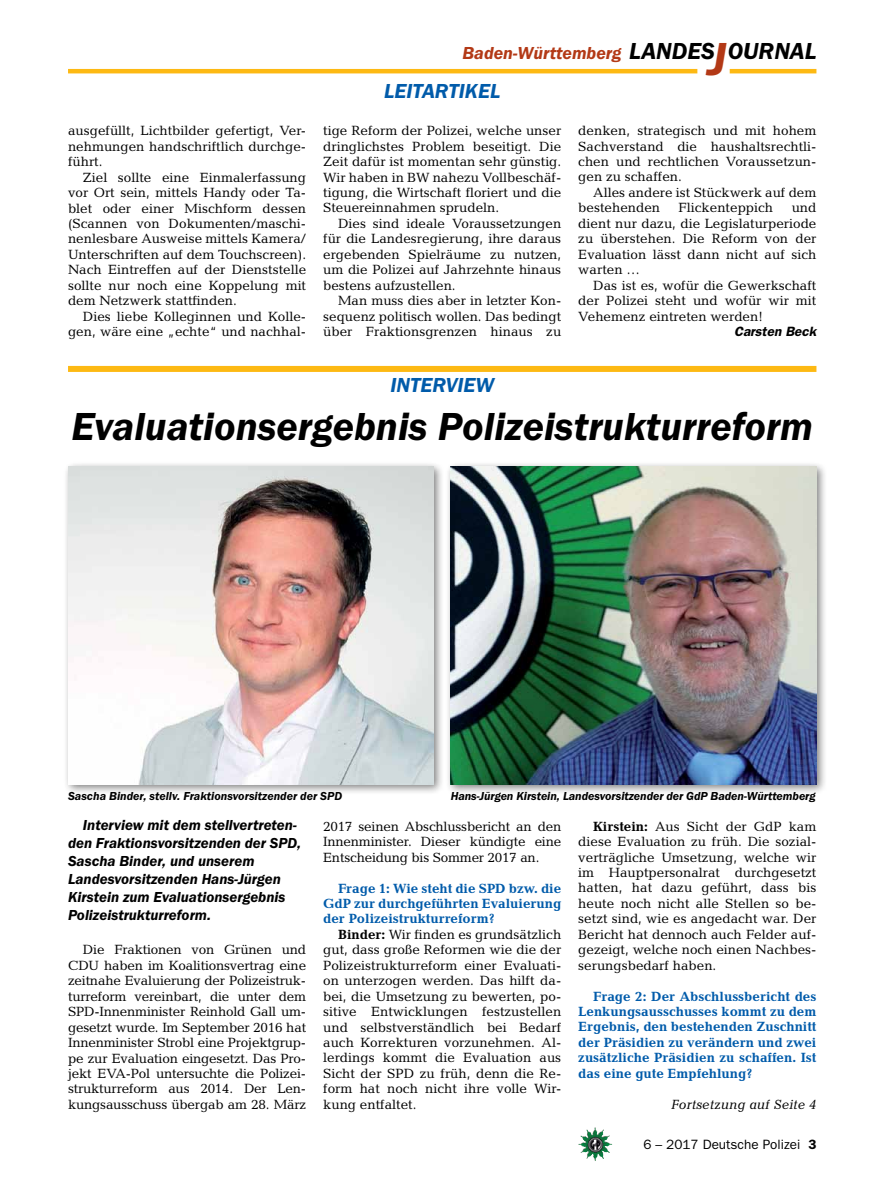
<style>
.page{position:relative;width:893px;height:1191px;background:#fff}
.page>*{position:absolute;margin:0;border:0;box-sizing:border-box;transform-origin:0 0}
.t1{font:italic 600 40.5px "Franklin Gothic Itc T";color:#000}
.t2{font:italic 600 24px "Franklin Gothic Itc T";color:#000}
.t3{font:italic 600 21px "Franklin Gothic Itc T";color:#005baa}
.t4{font:italic 600 18px "Franklin Gothic Itc T";color:#b33916}
.t5{font:italic 600 15px/18px "Franklin Gothic Itc T";color:#000}
.t6{font:13.5px/15.5px "Candida";color:#000;text-align:justify}
.t7{font:700 13.5px/15.5px "Candida";color:#005baa;text-align:justify}
.t8{font:13.5px "Franklin Gothic";color:#000}
.t9{font:italic 13.5px "Candida";color:#000}
.t10{font:italic 600 13.5px "Franklin Gothic";color:#000}
.t11{font:italic 600 12px "Franklin Gothic Itc T";letter-spacing:-.005em;color:#000}
.s1{font-size:48px;color:#b33916}
.s2{font-weight:700}
.s3{font-weight:600}
</style>
<div class="page">
<img style="left:578px;top:1127px;width:17px;height:25px">
<hr style="left:730px;top:69px;width:86px;height:4px;background:#fdb913">
<hr style="left:68px;top:69px;width:629px;height:4px;background:#fdb913">
<div style="left:68px;top:366px;width:748px;height:6px;background:#fdb913"></div>
<div style="left:63px;top:461px;width:382px;height:334px;background:#000;opacity:.5"></div>
<img style="left:68px;top:466px;width:366px;height:318px">
<div style="left:445px;top:461px;width:383px;height:334px;background:#000;opacity:.5"></div>
<img style="left:451px;top:466px;width:365px;height:318px">
<p class="t6" style="left:68px;top:123px;width:240px">ausgefüllt, Lichtbilder gefertigt, Ver&shy;nehmungen handschriftlich durchge&shy;führt.</p>
<p class="t6" style="left:68px;top:169px;width:240px;text-align:left;text-indent:15px">Ziel sollte eine Einmalerfassung vor Ort sein, mittels Handy oder Ta&shy;blet oder einer Mischform dessen (Scannen von Dokumenten/maschi&shy;nenlesbare Ausweise mittels Kamera/ Unterschriften auf dem Touchscreen).<br>Nach Eintreffen auf der Dienststelle sollte nur noch eine Koppelung mit dem Netzwerk stattfinden.</p>
<p class="t6" style="left:68px;top:308px;width:240px;text-align:right">Dies liebe Kolleginnen und Kolle&shy;gen, wäre eine „echte“ und nachhal-</p>
<h3 class="t4" style="left:462px;top:42px;width:160px">Baden-Württemberg</h3>
<h3 class="t3" style="left:384px;top:79px;width:106px">Leitar tikel</h3>
<h2 class="t2" style="left:629px;top:37px;width:189px">LANDES<span class="s1">J</span>OURNAL</h2>
<p class="t6" style="left:323px;top:123px;width:240px">tige Reform der Polizei, welche unser dringlichstes Problem beseitigt. Die Zeit dafür ist momentan sehr günstig.<br>Wir haben in BW nahezu Vollbeschäf&shy;tigung, die Wirtschaft floriert und die Steuereinnahmen sprudeln.</p>
<p class="t6" style="left:323px;top:216px;width:240px;text-indent:15px">Dies sind ideale Voraussetzungen für die Landesregierung, ihre daraus ergebenden Spielräume zu nutzen, um die Polizei auf Jahrzehnte hinaus bestens aufzustellen.</p>
<p class="t6" style="left:323px;top:293px;width:240px;text-indent:15px">Man muss dies aber in letzter Kon&shy;sequenz politisch wollen. Das bedingt über Fraktionsgrenzen hinaus zu</p>
<p class="t6" style="left:578px;top:123px;width:240px">denken, strategisch und mit hohem Sachverstand die haushaltsrechtli&shy;chen und rechtlichen Voraussetzun&shy;gen zu schaffen.</p>
<p class="t6" style="left:578px;top:185px;width:240px;text-indent:15px">Alles andere ist Stückwerk auf dem bestehenden</p>
<p class="t6" style="left:578px;top:200px;width:240px;text-indent:213px">und dient nur dazu, die Legislaturperiode zu überstehen. Die Reform von der Evaluation lässt dann nicht auf sich warten …</p>
<p class="t6" style="left:578px;top:277px;width:240px;text-indent:15px">Das ist es, wofür die Gewerkschaft der Polizei steht und wofür wir mit Vehemenz eintreten werden!</p>
<p class="t10" style="left:734px;top:323px;width:84px">Carsten Beck</p>
<p class="t6" style="left:679px;top:200px;width:96px">Flickenteppich</p>
<h3 class="t3" style="left:390px;top:372px;width:90px">Inter view</h3>
<h1 class="t1" style="left:71px;top:403px;width:743px">Evaluationsergebnis Polizeistrukturreform</h1>
<p class="t11" style="left:68px;top:789px;width:276px">Sascha Binder, stellv. Fraktionsvorsitzender der SPD</p>
<p class="t11" style="left:451px;top:789px;width:366px">Hans-Jürgen Kirstein, Landesvorsitzender der GdP Baden-Württemberg</p>
<p class="t5" style="left:68px;top:816px;width:235px;text-indent:15px">Interview mit dem stellvertreten&shy;den Fraktionsvorsitzenden der SPD,<br>Sascha Binder, und unserem<br>Landesvorsitzenden Hans-Jürgen<br>Kirstein zum Evaluationsergebnis<br>Polizeistrukturreform.</p>
<p class="t6" style="left:68px;top:942px;width:240px;text-align:left;text-indent:15px">Die Fraktionen von Grünen und CDU haben im Koalitionsvertrag eine zeitnahe Evaluierung der Polizeistruk&shy;turreform vereinbart, die unter dem SPD-Innenminister Reinhold Gall um&shy;gesetzt wurde. Im September 2016 hat Innenminister Strobl eine Projektgrup&shy;pe zur Evaluation eingesetzt. Das Pro&shy;jekt EVA-Pol untersuchte die Polizei&shy;strukturreform aus 2014. Der Len-- kungsausschuss übergab am 28. März</p>
<p class="t6" style="left:323px;top:818px;width:240px">2017 seinen Abschlussbericht an den Innenminister. Dieser kündigte eine Entscheidung bis Sommer 2017 an.</p>
<p class="t7" style="left:323px;top:880px;width:240px;text-indent:15px">Frage 1: Wie steht die SPD bzw. die GdP zur durchgeführten Evaluierung der Polizeistrukturreform?</p>
<p class="t6" style="left:323px;top:926px;width:240px;text-indent:15px"><span class="s2">Binder:</span> Wir finden es grundsätzlich gut, dass große Reformen wie die der Polizeistrukturreform einer Evaluati&shy;on unterzogen werden. Das hilft da&shy;bei, die Umsetzung zu bewerten, po&shy;sitive Entwicklungen festzustellen und selbstverständlich bei Bedarf auch Korrekturen vorzunehmen. Al&shy;lerdings kommt die Evaluation aus Sicht der SPD zu früh, denn die Re&shy;form hat noch nicht ihre volle Wir&shy;kung entfaltet.</p>
<p class="t6" style="left:578px;top:818px;width:240px;text-indent:15px"><span class="s2">Kirstein:</span> Aus Sicht der GdP kam diese Evaluation zu früh. Die sozial&shy;verträgliche Umsetzung, welche wir im Hauptpersonalrat durchgesetzt hatten, hat dazu geführt, dass bis heute noch nicht alle Stellen so be&shy;setzt sind, wie es angedacht war. Der Bericht hat dennoch auch Felder auf&shy;gezeigt, welche noch einen Nachbes&shy;serungsbedarf haben.</p>
<p class="t7" style="left:578px;top:988px;width:240px;text-indent:15px">Frage 2: Der Abschlussbericht des Lenkungsausschusses kommt zu dem Ergebnis, den bestehenden Zuschnitt der Präsidien zu verändern und zwei zusätzliche Präsidien zu schaffen. Ist das eine gute Empfehlung?</p>
<p class="t9" style="left:671px;top:1096px;width:147px">Fortsetzung auf Seite 4</p>
<p class="t8" style="left:643px;top:1136px;width:175px">6 – 2017 Deutsche Polizei <span class="s3">3</span></p>
</div>
